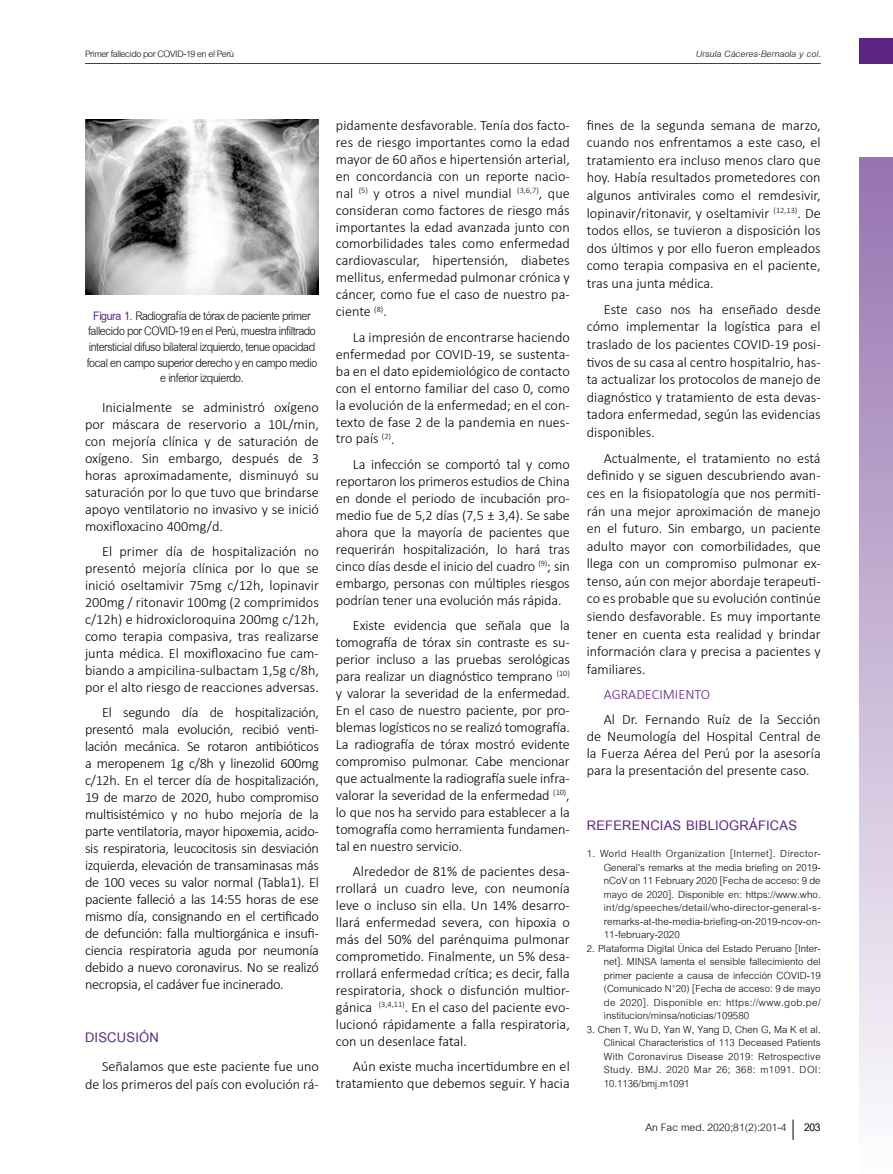
<style>
.page{position:relative;width:893px;height:1174px;background:#fff}
.page>*{position:absolute;margin:0;border:0;box-sizing:border-box;transform-origin:0 0}
.t1{font:700 20.25px "Cordia UPC";letter-spacing:.01em;color:#5c2483}
.t2{font:18px/15.6px "Cordia UPC";letter-spacing:-.025em;color:#000;text-align:center;scale:.9 1}
.t3{font:15.75px "Cordia UPC";color:#000}
.t4{font:15px/13.5px "Cordia UPC";letter-spacing:.005em;color:#000;text-align:justify}
.t5{font:300 14.25px/17px "Calibri";color:#000;text-align:justify}
.t6{font:300 14.25px "Calibri";color:#5c2483}
.t7{font:13.5px "Cordia UPC";letter-spacing:-.025em;color:#000}
.t8{font:italic 13.5px "Cordia UPC";color:#000}
.s1{font-weight:700;color:#5c2483}
.s2{font-weight:700}
</style>
<div class="page">
<div style="left:859px;top:157px;width:34px;height:1017px;background:linear-gradient(to bottom,#9673b0,#fefdfe)"></div>
<div style="left:859px;top:38px;width:34px;height:26px;background:#5c2483"></div>
<hr style="left:85px;top:63px;width:736px;height:1px;background:#5c2483">
<svg style="left:793px;top:1119px;width:1px;height:21px"></svg>
<img style="left:85px;top:119px;width:234px;height:175px">
<p class="t7" style="left:85px;top:45px;width:151px">Primer fallecido por COVID-19 en el Perú</p>
<p class="t8" style="left:696px;top:45px;width:127px">Ursula Cáceres-Bernaola y col.</p>
<p class="t2" style="left:87px;top:308px;width:258px"><span class="s1">Figura 1.</span> Radiografía de tórax de paciente primer fallecido por COVID-19 en el Perú, muestra infiltrado intersticial difuso bilateral izquierdo, tenue opacidad focal en campo superior derecho y en campo medio e inferior izquierdo.</p>
<p class="t5" style="left:85px;top:399px;width:235px;text-indent:17px">Inicialmente se administró oxígeno por máscara de reservorio a 10L/min, con mejoría clínica y de saturación de oxígeno. Sin embargo, después de 3 horas aproximadamente, disminuyó su saturación por lo que tuvo que brindarse apoyo ventilatorio no invasivo y se inició moxifloxacino 400mg/d.</p>
<p class="t5" style="left:85px;top:543px;width:235px;text-indent:17px">El primer día de hospitalización no presentó mejoría clínica por lo que se inició oseltamivir 75mg c/12h, lopinavir 200mg / ritonavir 100mg (2 comprimidos c/12h) e hidroxicloroquina 200mg c/12h, como terapia compasiva, tras realizarse junta médica. El moxifloxacino fue cam&shy;biando a ampicilina-sulbactam 1,5g c/8h, por el alto riesgo de reacciones adversas.</p>
<p class="t5" style="left:85px;top:704px;width:235px;text-indent:17px">El segundo día de hospitalización, presentó mala evolución, recibió venti&shy;lación mecánica. Se rotaron antibióticos a meropenem 1g c/8h y linezolid 600mg c/12h. En el tercer día de hospitalización, 19 de marzo de 2020, hubo compromiso multisistémico y no hubo mejoría de la parte ventilatoria, mayor hipoxemia, acido&shy;sis respiratoria, leucocitosis sin desviación izquierda, elevación de transaminasas más de 100 veces su valor normal (Tabla1). El paciente falleció a las 14:55 horas de ese mismo día, consignando en el certificado de defunción: falla multiorgánica e insufi&shy;ciencia respiratoria aguda por neumonía debido a nuevo coronavirus. No se realizó necropsia, el cadáver fue incinerado.</p>
<h1 class="t1" style="left:85px;top:1025px;width:75px">DISCUSIÓN</h1>
<p class="t5" style="left:85px;top:1058px;width:235px;text-align:right">Señalamos que este paciente fue uno de los primeros del país con evolución rá-</p>
<p class="t5" style="left:336px;top:116px;width:235px">pidamente desfavorable. Tenía dos facto&shy;res de riesgo importantes como la edad mayor de 60 años e hipertensión arterial, en concordancia con un reporte nacio&shy;nal <sup>(5)</sup> y otros a nivel mundial <sup>(3,6,7)</sup>, que consideran como factores de riesgo más importantes la edad avanzada junto con comorbilidades tales como enfermedad cardiovascular, hipertensión, diabetes mellitus, enfermedad pulmonar crónica y cáncer, como fue el caso de nuestro pa&shy;ciente <sup>(8)</sup>.</p>
<p class="t5" style="left:336px;top:328px;width:235px;text-indent:17px">La impresión de encontrarse haciendo enfermedad por COVID-19, se sustenta&shy;ba en el dato epidemiológico de contacto con el entorno familiar del caso 0, como la evolución de la enfermedad; en el con&shy;texto de fase 2 de la pandemia en nues&shy;tro país <sup>(2)</sup>.</p>
<p class="t5" style="left:336px;top:455px;width:235px;text-indent:17px">La infección se comportó tal y como reportaron los primeros estudios de China en donde el periodo de incubación pro&shy;medio fue de 5,2 días (7,5 ± 3,4). Se sabe ahora que la mayoría de pacientes que requerirán hospitalización, lo hará tras cinco días desde el inicio del cuadro <sup>(9)</sup>; sin embargo, personas con múltiples riesgos podrían tener una evolución más rápida.</p>
<p class="t5" style="left:336px;top:616px;width:235px;text-indent:17px">Existe evidencia que señala que la tomografía de tórax sin contraste es su&shy;perior incluso a las pruebas serológicas para realizar un diagnóstico temprano <sup>(10) </sup>y valorar la severidad de la enfermedad.<br>En el caso de nuestro paciente, por pro&shy;blemas logísticos no se realizó tomografía.<br>La radiografía de tórax mostró evidente compromiso pulmonar. Cabe mencionar que actualmente la radiografía suele infra&shy;valorar la severidad de la enfermedad <sup>(10)</sup>, lo que nos ha servido para establecer a la tomografía como herramienta fundamen&shy;tal en nuestro servicio.</p>
<p class="t5" style="left:336px;top:862px;width:235px;text-indent:17px">Alrededor de 81% de pacientes desa&shy;rrollará un cuadro leve, con neumonía leve o incluso sin ella. Un 14% desarro&shy;llará enfermedad severa, con hipoxia o más del 50% del parénquima pulmonar comprometido. Finalmente, un 5% desa&shy;rrollará enfermedad crítica; es decir, falla respiratoria, shock o disfunción multior&shy;gánica <sup>(3,4,11)</sup>. En el caso del paciente evo&shy;lucionó rápidamente a falla respiratoria, con un desenlace fatal.</p>
<p class="t5" style="left:336px;top:1057px;width:235px;text-align:right">Aún existe mucha incertidumbre en el tratamiento que debemos seguir. Y hacia</p>
<p class="t5" style="left:587px;top:116px;width:235px;line-height:17.5px">fines de la segunda semana de marzo, cuando nos enfrentamos a este caso, el tratamiento era incluso menos claro que hoy. Había resultados prometedores con algunos antivirales como el remdesivir, lopinavir/ritonavir, y oseltamivir <sup>(12,13)</sup>. De todos ellos, se tuvieron a disposición los dos últimos y por ello fueron empleados como terapia compasiva en el paciente, tras una junta médica.</p>
<p class="t5" style="left:587px;top:300px;width:235px;line-height:17.5px;text-indent:17px">Este caso nos ha enseñado desde cómo implementar la logística para el traslado de los pacientes COVID-19 posi&shy;tivos de su casa al centro hospitalrio, has&shy;ta actualizar los protocolos de manejo de diagnóstico y tratamiento de esta devas&shy;tadora enfermedad, según las evidencias disponibles.</p>
<p class="t5" style="left:587px;top:449px;width:235px;line-height:17.5px;text-indent:17px">Actualmente, el tratamiento no está definido y se siguen descubriendo avan&shy;ces en la fisiopatología que nos permiti&shy;rán una mejor aproximación de manejo en el futuro. Sin embargo, un paciente adulto mayor con comorbilidades, que llega con un compromiso pulmonar ex&shy;tenso, aún con mejor abordaje terapeuti&shy;co es probable que su evolución continúe siendo desfavorable. Es muy importante tener en cuenta esta realidad y brindar información clara y precisa a pacientes y familiares.</p>
<p class="t6" style="left:604px;top:685px;width:108px">AGRADECIMIENTO</p>
<p class="t5" style="left:587px;top:710px;width:235px;text-indent:17px">Al Dr. Fernando Ruíz de la Sección de Neumología del Hospital Central de la Fuerza Aérea del Perú por la asesoría para la presentación del presente caso.</p>
<h1 class="t1" style="left:587px;top:812px;width:212px">REFERENCIAS BIBLIOGRÁFICAS</h1>
<p class="t4" style="left:604px;top:847px;width:218px;text-indent:-17px">1. World Health Organization [Internet]. Director-General’s remarks at the media briefing on 2019- nCoV on 11 February 2020 [Fecha de acceso: 9 de mayo de 2020]. Disponible en: https://www.who. int/dg/speeches/detail/who-director-general-s&shy;remarks-at-the-media-briefing-on-2019-ncov-on-11-february-2020</p>
<p class="t4" style="left:604px;top:941px;width:218px;text-indent:-17px">2. Plataforma Digital Única del Estado Peruano [Inter&shy;net]. MINSA lamenta el sensible fallecimiento del primer paciente a causa de infección COVID-19 (Comunicado N°20) [Fecha de acceso: 9 de mayo de 2020]. Disponible en: https://www.gob.pe/ institucion/minsa/noticias/109580</p>
<p class="t4" style="left:604px;top:1022px;width:218px;text-indent:-17px">3. Chen T, Wu D, Yan W, Yang D, Chen G, Ma K et al.<br>Clinical Characteristics of 113 Deceased Patients With Coronavirus Disease 2019: Retrospective Study. BMJ. 2020 Mar 26; 368: m1091. DOI:<br>10.1136/bmj.m1091</p>
<p class="t3" style="left:645px;top:1117px;width:177px">An Fac med. 2020;81(2):201-4 <span class="s2">203</span></p>
</div>
